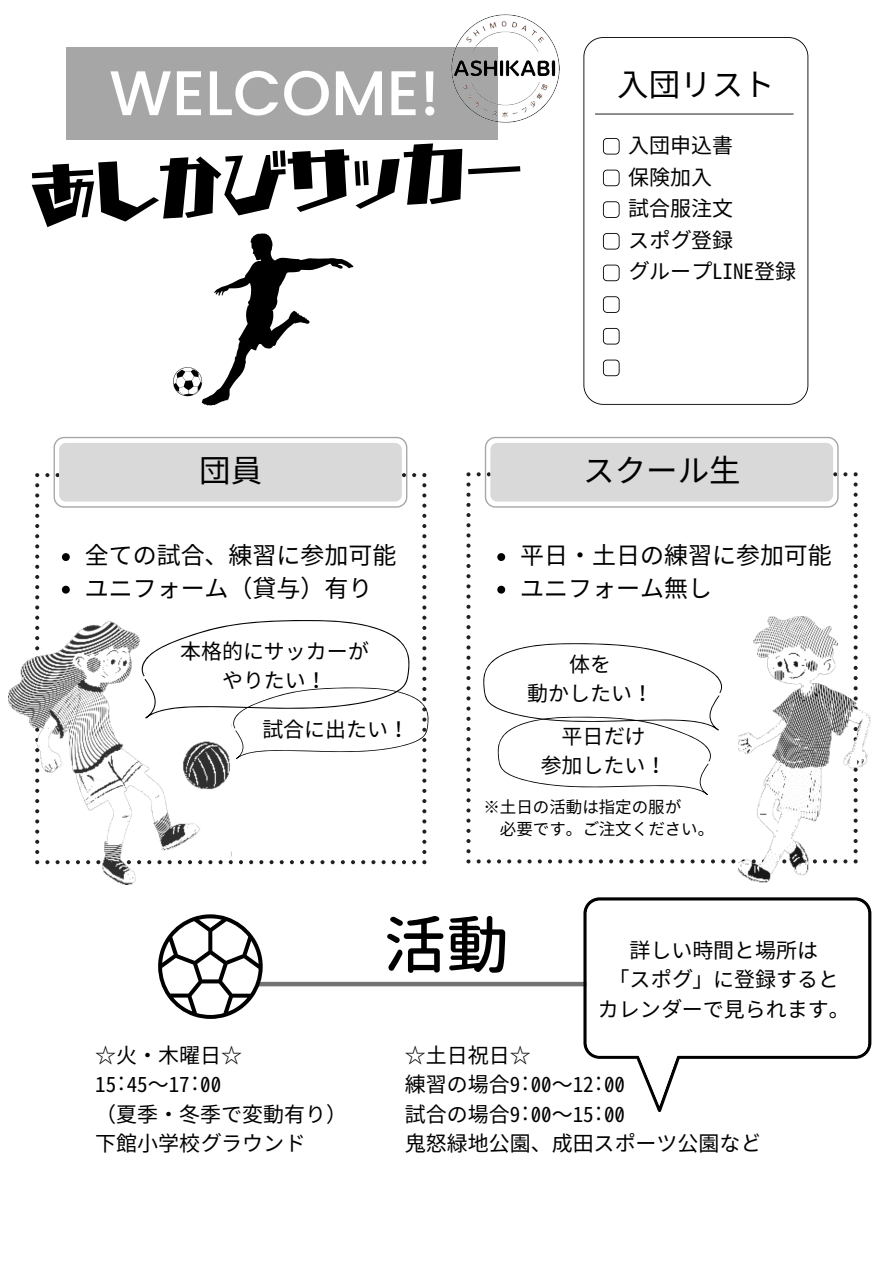
<style>
.page{position:relative;width:893px;height:1264px;background:#fff}
.page>*{position:absolute;margin:0;border:0;box-sizing:border-box;transform-origin:0 0}
.t1{font:64.65px "TEST Carat UB";color:#000}
.t2{font:500 63px "Poppins";color:#fff}
.t3{font:500 63px "Gen Jyuu Gothic";color:#000}
.t4{font:31.5px "Gen Ei Gothic M R";color:#000}
.t5{font:24px "Gen Ei Gothic M R";color:#000}
.t6{font:21px "Gen Ei Gothic M R";color:#000}
.t7{font:16.5px "Gen Ei Gothic M R";color:#000}
</style>
<div class="page">
<div style="left:66px;top:48px;width:431px;height:92px;background:#a6a6a6"></div>
<img style="left:424px;top:14px;width:136px;height:126px">
<svg style="left:173px;top:233px;width:180px;height:172px"></svg>
<svg style="left:35px;top:473px;width:391px;height:391px"></svg>
<svg style="left:54px;top:437px;width:353px;height:70px;background:#dcdcdc"></svg>
<svg style="left:466px;top:472px;width:391px;height:391px"></svg>
<svg style="left:485px;top:437px;width:353px;height:70px;background:#ddd"></svg>
<svg style="left:231px;top:620px;width:197px;height:139px"></svg>
<img style="left:738px;top:617px;width:132px;height:266px">
<svg style="left:483px;top:643px;width:240px;height:152px"></svg>
<img style="left:9px;top:620px;width:222px;height:265px">
<div style="left:257px;top:981px;width:378px;height:5px;background:#737373"></div>
<svg style="left:583px;top:897px;width:288px;height:215px"></svg>
<svg style="left:586px;top:900px;width:282px;height:205px"></svg>
<svg style="left:158px;top:914px;width:105px;height:104px"></svg>
<svg style="left:583px;top:37px;width:225px;height:368px"></svg>
<svg style="left:603px;top:138px;width:16px;height:16px"></svg>
<svg style="left:603px;top:170px;width:16px;height:16px"></svg>
<svg style="left:603px;top:201px;width:16px;height:17px"></svg>
<svg style="left:603px;top:233px;width:16px;height:16px"></svg>
<svg style="left:603px;top:265px;width:16px;height:16px"></svg>
<svg style="left:603px;top:296px;width:16px;height:17px"></svg>
<svg style="left:603px;top:328px;width:16px;height:16px"></svg>
<svg style="left:603px;top:359px;width:16px;height:17px"></svg>
<svg style="left:595px;top:114px;width:198px;height:1px"></svg>
<svg style="left:62px;top:553px;width:8px;height:8px"></svg>
<svg style="left:62px;top:585px;width:8px;height:8px"></svg>
<svg style="left:497px;top:553px;width:8px;height:8px"></svg>
<svg style="left:497px;top:585px;width:8px;height:8px"></svg>
<p class="t2" style="left:109px;top:49px;width:332px">WELCOME!</p>
<p class="t1" style="left:30px;top:163px;width:494px;rotate:-3deg">あしかびサッカー</p>
<p class="t4" style="left:617px;top:65px;width:159px">入団リスト</p>
<p class="t6" style="left:628px;top:132px;width:106px">入団申込書</p>
<p class="t6" style="left:628px;top:164px;width:85px">保険加入</p>
<p class="t6" style="left:628px;top:195px;width:106px">試合服注文</p>
<p class="t6" style="left:628px;top:227px;width:106px">スポグ登録</p>
<p class="t6" style="left:628px;top:258px;width:169px">グループLINE登録</p>
<p class="t4" style="left:199px;top:450px;width:64px">団員</p>
<p class="t4" style="left:583px;top:450px;width:159px">スクール生</p>
<p class="t5" style="left:85px;top:540px;width:313px">全ての試合、練習に参加可能</p>
<p class="t5" style="left:85px;top:573px;width:289px">ユニフォーム（貸与）有り</p>
<p class="t6" style="left:180px;top:637px;width:190px">本格的にサッカーが</p>
<p class="t6" style="left:222px;top:666px;width:106px">やりたい！</p>
<p class="t6" style="left:262px;top:715px;width:148px">試合に出たい！</p>
<p class="t5" style="left:520px;top:540px;width:313px">平日・土日の練習に参加可能</p>
<p class="t5" style="left:520px;top:573px;width:193px">ユニフォーム無し</p>
<p class="t6" style="left:569px;top:650px;width:43px">体を</p>
<p class="t6" style="left:527px;top:680px;width:127px">動かしたい！</p>
<p class="t6" style="left:561px;top:722px;width:85px">平日だけ</p>
<p class="t6" style="left:540px;top:752px;width:127px">参加したい！</p>
<p class="t7" style="left:483px;top:796px;width:199px">※土日の活動は指定の服が</p>
<p class="t7" style="left:500px;top:818px;width:216px">必要です。ご注文ください。</p>
<p class="t6" style="left:95px;top:1041px;width:148px">☆火・木曜日☆</p>
<p class="t6" style="left:95px;top:1071px;width:127px">15:45〜17:00</p>
<p class="t6" style="left:95px;top:1100px;width:253px">（夏季・冬季で変動有り）</p>
<p class="t6" style="left:95px;top:1129px;width:211px">下館小学校グラウンド</p>
<p class="t3" style="left:383px;top:900px;width:127px">活動</p>
<p class="t6" style="left:629px;top:937px;width:190px">詳しい時間と場所は</p>
<p class="t6" style="left:608px;top:966px;width:232px">「スポグ」に登録すると</p>
<p class="t6" style="left:598px;top:995px;width:253px">カレンダーで見られます。</p>
<p class="t6" style="left:405px;top:1041px;width:127px">☆土日祝日☆</p>
<p class="t6" style="left:405px;top:1071px;width:222px">練習の場合9:00〜12:00</p>
<p class="t6" style="left:405px;top:1100px;width:222px">試合の場合9:00〜15:00</p>
<p class="t6" style="left:405px;top:1129px;width:358px">鬼怒緑地公園、成田スポーツ公園など</p>
</div>
